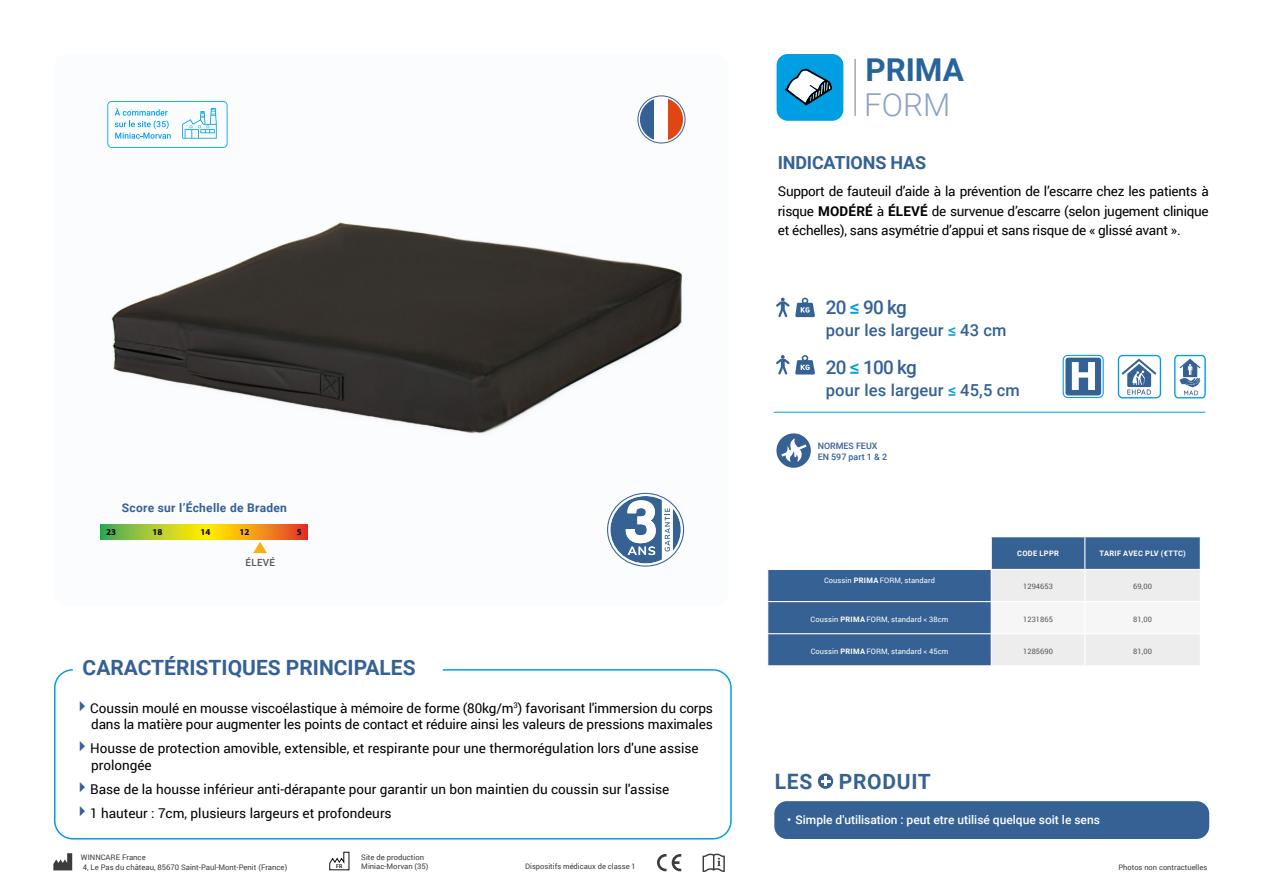
<style>
.page{position:relative;width:1263px;height:893px;background:#fff}
.page>*{position:absolute;margin:0;border:0;box-sizing:border-box;transform-origin:0 0}
.t1{font:700 31.5px "Roboto";color:#26649b}
.t2{font:300 31.5px "Roboto";color:#8ba1c8}
.t3{font:700 21px "Roboto";color:#356195}
.t4{font:700 21px "Roboto";letter-spacing:.035em;color:#356195}
.t5{font:500 18.9px "Roboto";letter-spacing:-.04em;color:#356195}
.t6{font:700 18px "Roboto";letter-spacing:-.01em;color:#356195}
.t7{font:500 16.5px "Roboto";letter-spacing:.01em;color:#356195}
.t8{font:13.5px/19.5px "Roboto";letter-spacing:-.01em;color:#000}
.t9{font:500 12px "Roboto";color:#fff}
.t10{font:700 12px "Roboto";letter-spacing:.025em;color:#356195}
.t11{font:500 9.9px "Roboto";letter-spacing:.025em;color:#575756}
.t12{font:700 9px "Myriad Pro";color:#000}
.t13{font:500 8.85px/11.4px "Roboto";color:#356195}
.t14{font:7.65px/9.1px "Roboto";color:#3c3c3b}
.t15{font:7.5px "Roboto";letter-spacing:.01em;color:#fff}
.t16{font:7.5px "Roboto";color:#3c3c3b}
.t17{font:7.5px "Roboto";letter-spacing:.01em;color:#575756}
.t18{font:700 7.5px "Roboto";letter-spacing:.045em;color:#fff}
.t19{font:500 5.1px "Roboto";color:#000}
.s1{font-weight:700}
.s2{font-size:19.8px;color:#009fe3}
.s3{color:#009fe3}
.s4{font-family:"Arrows";font-size:27px;color:#356195}
.s5{font-size:21.15px}
</style>
<div class="page">
<div style="left:54px;top:54px;width:675px;height:551px;background:#fbfcfd;border-radius:13px"></div>
<div style="left:54px;top:669px;width:678px;height:170px;border:2px solid #009fe3;border-radius:18px"></div>
<div style="left:774px;top:801px;width:435px;height:38px;background:#356195;border-radius:13px"></div>
<svg style="left:818px;top:773px;width:15px;height:16px"></svg>
<svg style="left:821px;top:776px;width:9px;height:10px"></svg>
<svg style="left:640px;top:98px;width:14px;height:43px"></svg>
<div style="left:654px;top:98px;width:15px;height:43px;background:#fff"></div>
<svg style="left:669px;top:98px;width:14px;height:43px"></svg>
<div style="left:638px;top:96px;width:47px;height:47px;border:1px solid #356195;border-radius:50%"></div>
<div style="left:777px;top:54px;width:66px;height:67px;background:#009fe3;border-radius:11px"></div>
<svg style="left:785px;top:69px;width:47px;height:37px"></svg>
<hr style="left:855px;top:59px;width:1px;height:57px;background:#7c7b7b">
<img style="left:111px;top:222px;width:572px;height:212px">
<svg style="left:101px;top:525px;width:207px;height:14px;background:#cdb021"></svg>
<svg style="left:250px;top:539px;width:20px;height:15px"></svg>
<svg style="left:607px;top:493px;width:77px;height:74px"></svg>
<hr style="left:774px;top:412px;width:431px;height:1px;background:#009fe3">
<svg style="left:776px;top:433px;width:35px;height:35px"></svg>
<svg style="left:781px;top:438px;width:25px;height:24px"></svg>
<svg style="left:1122px;top:359px;width:34px;height:36px"></svg>
<div style="left:1118px;top:355px;width:43px;height:43px;border:1px solid #009fe3;border-radius:4px"></div>
<svg style="left:1174px;top:354px;width:32px;height:45px"></svg>
<svg style="left:1063px;top:355px;width:41px;height:43px"></svg>
<svg style="left:776px;top:298px;width:39px;height:19px"></svg>
<svg style="left:776px;top:355px;width:39px;height:20px"></svg>
<svg style="left:768px;top:537px;width:432px;height:128px;fill:#356195"></svg>
<svg style="left:992px;top:570px;width:208px;height:95px"></svg>
<hr style="left:991px;top:537px;width:1px;height:32px;background:#fff">
<hr style="left:1084px;top:537px;width:1px;height:32px;background:#fff">
<hr style="left:767px;top:569px;width:224px;height:1px;background:#fff">
<hr style="left:991px;top:569px;width:94px;height:1px;background:#fff">
<hr style="left:991px;top:570px;width:1px;height:31px;background:#fff">
<hr style="left:1085px;top:569px;width:116px;height:1px;background:#fff">
<hr style="left:1084px;top:570px;width:1px;height:31px;background:#fff">
<hr style="left:991px;top:634px;width:1px;height:31px;background:#fff">
<hr style="left:1084px;top:634px;width:1px;height:31px;background:#fff">
<hr style="left:767px;top:601px;width:224px;height:1px;background:#fff">
<hr style="left:767px;top:633px;width:224px;height:1px;background:#fff">
<hr style="left:991px;top:601px;width:94px;height:1px;background:#fff">
<hr style="left:991px;top:602px;width:1px;height:31px;background:#fff">
<hr style="left:1085px;top:601px;width:116px;height:1px;background:#fff">
<hr style="left:1084px;top:602px;width:1px;height:31px;background:#fff">
<hr style="left:991px;top:633px;width:94px;height:1px;background:#fff">
<hr style="left:1085px;top:633px;width:116px;height:1px;background:#fff">
<svg style="left:107px;top:101px;width:121px;height:47px"></svg>
<svg style="left:672px;top:854px;width:9px;height:17px"></svg>
<svg style="left:657px;top:854px;width:9px;height:17px"></svg>
<svg style="left:53px;top:853px;width:19px;height:17px"></svg>
<svg style="left:329px;top:852px;width:20px;height:18px"></svg>
<svg style="left:702px;top:853px;width:23px;height:19px"></svg>
<h1 class="t1" style="left:865px;top:48px;width:100px">PRIMA</h1>
<h1 class="t2" style="left:864px;top:82px;width:88px">FORM</h1>
<h3 class="t6" style="left:778px;top:150px;width:150px">INDICATIONS HAS</h3>
<p class="t8" style="left:778px;top:181px;width:432px;text-align:justify">Support de fauteuil d’aide à la prévention de l’escarre chez les patients à risque <span class="s1">MODÉRÉ</span> à <span class="s1">ÉLEVÉ</span> de survenue d’escarre (selon jugement clinique et échelles), sans asymétrie d’appui et sans risque de « glissé avant ».</p>
<h3 class="t5" style="left:826px;top:294px;width:82px">20 <span class="s2">≤</span> 90 kg</h3>
<p class="t7" style="left:826px;top:319px;width:182px">pour les largeur <span class="s3">≤</span> 43 cm</p>
<h3 class="t5" style="left:826px;top:354px;width:92px">20 <span class="s2">≤</span> 100 kg</h3>
<p class="t7" style="left:826px;top:379px;width:196px">pour les largeur <span class="s3">≤</span> 45,5 cm</p>
<p class="t10" style="left:122px;top:499px;width:167px">Score sur l’Échelle de Braden</p>
<p class="t12" style="left:106px;top:527px;width:11px">23</p>
<p class="t12" style="left:152px;top:527px;width:11px">18</p>
<p class="t12" style="left:201px;top:527px;width:11px">14</p>
<p class="t12" style="left:240px;top:527px;width:11px">12</p>
<p class="t12" style="left:297px;top:527px;width:6px">5</p>
<p class="t11" style="left:246px;top:555px;width:31px">ÉLEVÉ</p>
<h2 class="t3" style="left:83px;top:652px;width:334px">CARACTÉRISTIQUES PRINCIPALES</h2>
<p class="t8" style="left:78px;top:699px;width:636px;line-height:16.5px;text-align:right"><span class="s4">Q</span> Coussin moulé en mousse viscoélastique à mémoire de forme (80kg/m<sup>3</sup>) favorisant l'immersion du corps dans la matière pour augmenter les points de contact et réduire ainsi les valeurs de pressions maximales</p>
<p class="t8" style="left:91px;top:740px;width:609px;line-height:16.5px;text-indent:-13px"><span class="s4">Q</span> Housse de protection amovible, extensible, et respirante pour une thermorégulation lors d'une assise prolongée</p>
<p class="t8" style="left:78px;top:776px;width:592px;line-height:24px"><span class="s4">Q</span> Base de la housse inférieur anti-dérapante pour garantir un bon maintien du coussin sur l'assise<br><span class="s4">Q</span> 1 hauteur : 7cm, plusieurs largeurs et profondeurs</p>
<p class="t13" style="left:818px;top:439px;width:71px">NORMES FEUX<br>EN 597 part 1 &amp; 2</p>
<p class="t15" style="left:824px;top:575px;width:112px">Coussin <span class="s1">PRIMA</span>FORM, standard</p>
<p class="t18" style="left:1017px;top:548px;width:43px">CODE LPPR</p>
<p class="t18" style="left:1099px;top:548px;width:88px">TARIF AVEC PLV (€TTC)</p>
<p class="t17" style="left:1023px;top:581px;width:32px">1294653</p>
<p class="t17" style="left:1133px;top:581px;width:20px">69,00</p>
<p class="t15" style="left:811px;top:614px;width:139px">Coussin <span class="s1">PRIMA</span>FORM, standard &lt; 38cm</p>
<p class="t17" style="left:1023px;top:614px;width:32px">1231865</p>
<p class="t17" style="left:1133px;top:614px;width:20px">81,00</p>
<p class="t15" style="left:811px;top:646px;width:139px">Coussin <span class="s1">PRIMA</span>FORM, standard &lt; 45cm</p>
<p class="t17" style="left:1023px;top:646px;width:32px">1285690</p>
<p class="t17" style="left:1133px;top:646px;width:20px">81,00</p>
<h2 class="t4" style="left:775px;top:767px;width:158px"><span class="s5">LES</span> PRODUIT</h2>
<p class="t9" style="left:787px;top:811px;width:314px">• Simple d'utilisation : peut etre utilisé quelque soit le sens</p>
<p class="t14" style="left:81px;top:853px;width:208px">WINNCARE France<br>4, Le Pas du château, 85670 Saint-Paul-Mont-Penit (France)</p>
<p class="t19" style="left:336px;top:863px;width:8px">FR</p>
<p class="t14" style="left:361px;top:853px;width:69px">Site de production<br>Miniac-Morvan (35)</p>
<p class="t16" style="left:525px;top:861px;width:112px">Dispositifs médicaux de classe 1</p>
<p class="t16" style="left:1118px;top:862px;width:90px">Photos non contractuelles</p>
</div>
